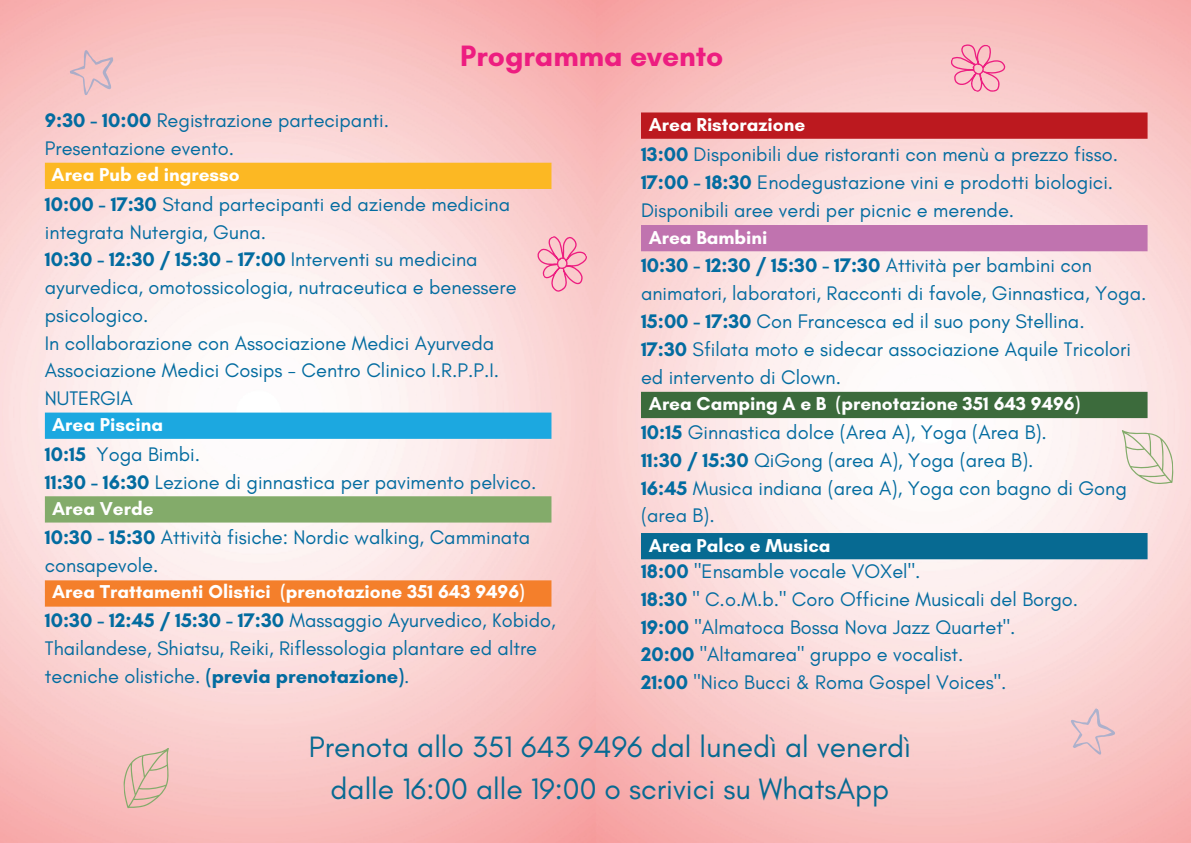
<style>
.page{position:relative;width:1191px;height:843px;background:#fff}
.page>*{position:absolute;margin:0;border:0;box-sizing:border-box;transform-origin:0 0}
.t1{font:30px "Glacial Indifference";color:#076a92}
.t2{font:700 30px "Glacial Indifference";color:#ed1d80}
.t3{font:20px/27.8px "Glacial Indifference";color:#036ca0}
.t4{font:700 19px "Glacial Indifference";color:#fff}
.s1{font-weight:700}
</style>
<div class="page">
<img style="left:595px;top:0;width:595px;height:842px">
<img style="left:0;top:0;width:595px;height:842px">
<div style="left:45px;top:412px;width:506px;height:26px;background:#1ca8e0"></div>
<div style="left:45px;top:496px;width:506px;height:26px;background:#83ab6a"></div>
<div style="left:45px;top:580px;width:506px;height:26px;background:#f47f2b"></div>
<div style="left:45px;top:163px;width:506px;height:26px;background:#fcb823"></div>
<div style="left:641px;top:225px;width:506px;height:26px;background:#c073af"></div>
<div style="left:641px;top:391px;width:506px;height:27px;background:#3c6b3c"></div>
<div style="left:641px;top:112px;width:506px;height:27px;background:#bc191f"></div>
<div style="left:641px;top:533px;width:506px;height:26px;background:#076a92"></div>
<svg style="left:65px;top:44px;width:55px;height:54px;background:#f0c0c3"></svg>
<svg style="left:1058px;top:700px;width:63px;height:62px;background:#f2c7c9"></svg>
<svg style="left:944px;top:36px;width:66px;height:62px;background:#f7b4bf"></svg>
<svg style="left:530px;top:227px;width:65px;height:69px;background:#f8b9c3"></svg>
<svg style="left:120px;top:747px;width:54px;height:61px;background:#e8bfb6"></svg>
<svg style="left:1121px;top:425px;width:53px;height:62px;background:#ecddd5"></svg>
<p class="t2" style="left:460px;top:37px;width:265px">Programma evento</p>
<p class="t3" style="left:45px;top:106px;width:345px"><span class="s1">9:30 - 10:00</span> Registrazione partecipanti.</p>
<p class="t3" style="left:45px;top:134px;width:191px">Presentazione evento.</p>
<p class="t3" style="left:45px;top:190px;width:467px"><span class="s1">10:00 - 17:30</span> Stand partecipanti ed aziende medicina integrata Nutergia, Guna.</p>
<p class="t3" style="left:45px;top:245px;width:473px"><span class="s1">10:30 - 12:30 / 15:30 - 17:00</span> Interventi su medicina ayurvedica, omotossicologia, nutraceutica e benessere psicologico.</p>
<p class="t3" style="left:45px;top:328px;width:450px">In collaborazione con Associazione Medici Ayurveda</p>
<p class="t3" style="left:45px;top:356px;width:455px">Associazione Medici Cosips - Centro Clinico I.R.P.P.I.<br>NUTERGIA</p>
<p class="t3" style="left:45px;top:439px;width:157px"><span class="s1">10:15</span> Yoga Bimbi.</p>
<p class="t3" style="left:45px;top:467px;width:493px"><span class="s1">11:30 - 16:30</span> Lezione di ginnastica per pavimento pelvico.</p>
<p class="t3" style="left:45px;top:523px;width:487px"><span class="s1">10:30 - 15:30</span> Attività fisiche: Nordic walking, Camminata consapevole.</p>
<p class="t3" style="left:45px;top:606px;width:512px"><span class="s1">10:30 - 12:45 / 15:30 - 17:30</span> Massaggio Ayurvedico, Kobido,<br>Thailandese, Shiatsu, Reiki, Riflessologia plantare ed altre tecniche olistiche. <span class="s1">(previa prenotazione)</span>.</p>
<p class="t4" style="left:52px;top:163px;width:189px">Area Pub ed ingresso</p>
<p class="t4" style="left:52px;top:413px;width:112px">Area Piscina</p>
<p class="t4" style="left:52px;top:497px;width:103px">Area Verde</p>
<p class="t4" style="left:52px;top:579px;width:474px">Area Trattamenti Olistici (prenotazione 351 643 9496)</p>
<p class="t4" style="left:648px;top:113px;width:158px">Area Ristorazione</p>
<p class="t3" style="left:641px;top:140px;width:478px"><span class="s1">13:00</span> Disponibili due ristoranti con menù a prezzo fisso.</p>
<p class="t3" style="left:641px;top:168px;width:474px"><span class="s1">17:00 - 18:30</span> Enodegustazione vini e prodotti biologici.</p>
<p class="t3" style="left:641px;top:196px;width:375px">Disponibili aree verdi per picnic e merende.</p>
<p class="t3" style="left:641px;top:251px;width:507px"><span class="s1">10:30 - 12:30 / 15:30 - 17:30</span> Attività per bambini con animatori, laboratori, Racconti di favole, Ginnastica, Yoga.</p>
<p class="t3" style="left:641px;top:307px;width:445px"><span class="s1">15:00 - 17:30</span> Con Francesca ed il suo pony Stellina.</p>
<p class="t3" style="left:641px;top:335px;width:491px"><span class="s1">17:30</span> Sfilata moto e sidecar associazione Aquile Tricolori</p>
<p class="t3" style="left:641px;top:362px;width:202px">ed intervento di Clown.</p>
<p class="t3" style="left:641px;top:418px;width:407px"><span class="s1">10:15</span> Ginnastica dolce (Area A), Yoga (Area B).</p>
<p class="t3" style="left:641px;top:446px;width:394px"><span class="s1">11:30 / 15:30</span> QiGong (area A), Yoga (area B).</p>
<p class="t3" style="left:641px;top:473px;width:487px"><span class="s1">16:45</span> Musica indiana (area A), Yoga con bagno di Gong (area B).</p>
<p class="t3" style="left:641px;top:557px;width:281px"><span class="s1">18:00</span> "Ensamble vocale VOXel".</p>
<p class="t3" style="left:641px;top:584px;width:438px"><span class="s1">18:30</span> " C.o.M.b." Coro Officine Musicali del Borgo.</p>
<p class="t3" style="left:641px;top:612px;width:376px"><span class="s1">19:00</span> "Almatoca Bossa Nova Jazz Quartet".</p>
<p class="t3" style="left:641px;top:640px;width:324px"><span class="s1">20:00</span> "Altamarea" gruppo e vocalist.</p>
<p class="t3" style="left:641px;top:668px;width:367px"><span class="s1">21:00</span> "Nico Bucci &amp; Roma Gospel Voices".</p>
<p class="t4" style="left:648px;top:226px;width:120px">Area Bambini</p>
<p class="t4" style="left:649px;top:392px;width:432px">Area Camping A e B (prenotazione 351 643 9496)</p>
<p class="t4" style="left:649px;top:534px;width:183px">Area Palco e Musica</p>
<p class="t1" style="left:309px;top:728px;width:603px">Prenota allo 351 643 9496 dal lunedì al venerdì</p>
<p class="t1" style="left:330px;top:770px;width:560px">dalle 16:00 alle 19:00 o scrivici su WhatsApp</p>
</div>
